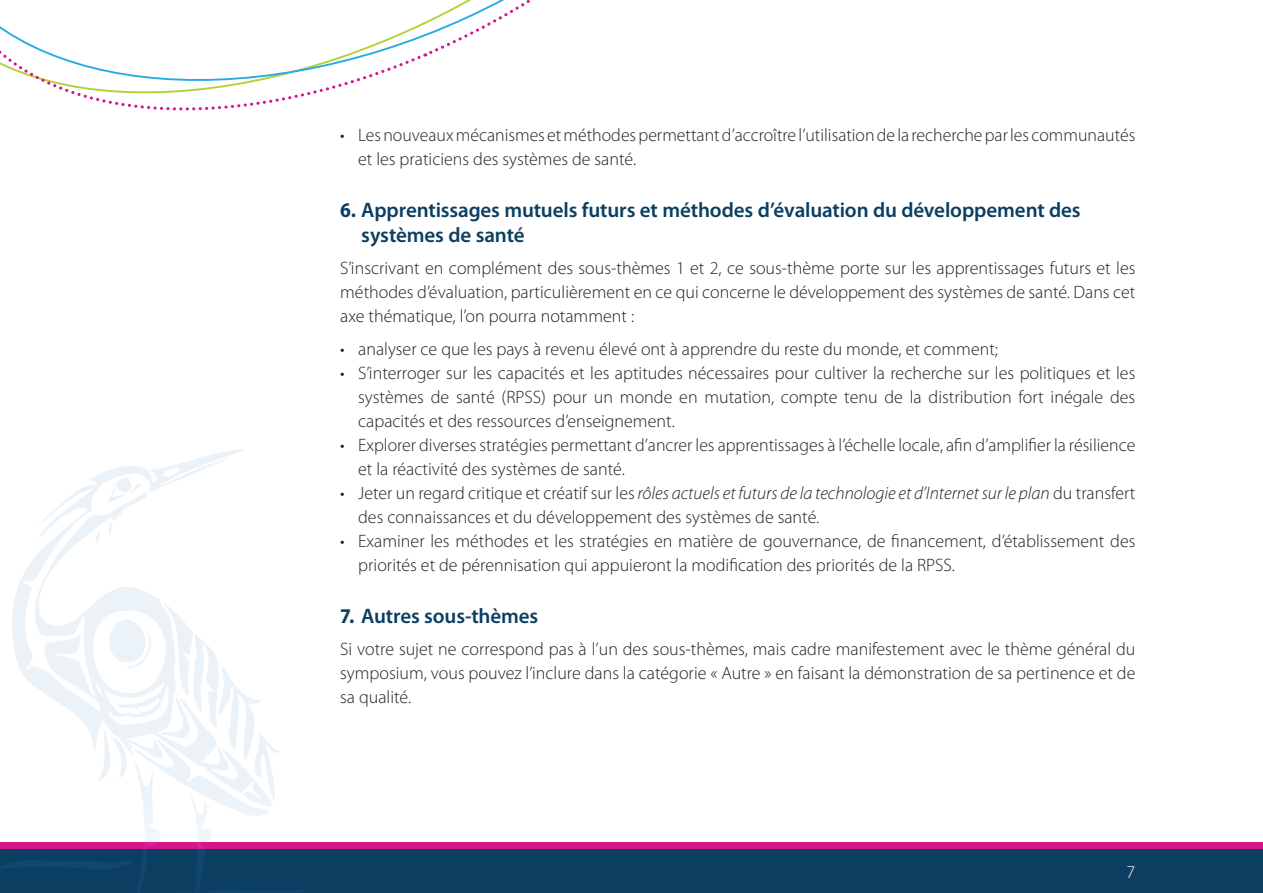
<style>
.page{position:relative;width:1263px;height:893px;background:#fff}
.page>*{position:absolute;margin:0;border:0;box-sizing:border-box;transform-origin:0 0}
.t1{font:600 21px/25.2px "Myriad Pro";letter-spacing:-.005em;color:#0b3e61}
.t2{font:300 18px/24px "Myriad Pro";color:#231f20}
.t3{font:300 18px "Myriad Pro";color:#fff}
.s1{font-weight:700;font-stretch:semi-condensed}
.s2{font-style:italic}
</style>
<div class="page">
<div style="left:0;top:844px;width:1263px;height:49px;background:#0b3e61"></div>
<div style="left:0;top:842px;width:1263px;height:6px;background:#d6168c"></div>
<svg style="left:0;top:22px;width:425px;height:89px"></svg>
<svg style="left:425px;top:0;width:105px;height:57px"></svg>
<svg style="left:14px;top:449px;width:230px;height:153px"></svg>
<svg style="left:107px;top:477px;width:35px;height:26px"></svg>
<svg style="left:94px;top:529px;width:7px;height:14px"></svg>
<svg style="left:108px;top:522px;width:4px;height:14px"></svg>
<svg style="left:0;top:602px;width:305px;height:269px"></svg>
<p class="t2" style="left:358px;top:123px;width:779px;text-indent:-18px">• Les nouveaux mécanismes et méthodes permettant d’accroître l’utilisation de la recherche par les communautés et les praticiens des systèmes de santé.</p>
<p class="t1" style="left:361px;top:197px;width:721px;text-indent:-21px"><span class="s1">6.</span> Apprentissages mutuels futurs et méthodes d’évaluation du développement des systèmes de santé</p>
<p class="t2" style="left:340px;top:256px;width:797px;text-align:justify">S’inscrivant en complément des sous-thèmes 1 et 2, ce sous-thème porte sur les apprentissages futurs et les méthodes d’évaluation, particulièrement en ce qui concerne le développement des systèmes de santé. Dans cet axe thématique, l’on pourra notamment :</p>
<p class="t2" style="left:340px;top:337px;width:659px">• analyser ce que les pays à revenu élevé ont à apprendre du reste du monde, et comment;</p>
<p class="t2" style="left:358px;top:361px;width:779px;text-align:justify;text-indent:-18px">• S’interroger sur les capacités et les aptitudes nécessaires pour cultiver la recherche sur les politiques et les systèmes de santé (RPSS) pour un monde en mutation, compte tenu de la distribution fort inégale des capacités et des ressources d’enseignement.</p>
<p class="t2" style="left:358px;top:433px;width:779px;text-indent:-18px">• Explorer diverses stratégies permettant d’ancrer les apprentissages à l’échelle locale, afin d’amplifier la résilience et la réactivité des systèmes de santé.</p>
<p class="t2" style="left:358px;top:481px;width:779px;text-indent:-18px">• Jeter un regard critique et créatif sur les <span class="s2">rôles actuels et futurs de la technologie et d’Internet sur le plan</span> du transfert des connaissances et du développement des systèmes de santé.</p>
<p class="t2" style="left:358px;top:529px;width:779px;text-indent:-18px">• Examiner les méthodes et les stratégies en matière de gouvernance, de financement, d’établissement des priorités et de pérennisation qui appuieront la modification des priorités de la RPSS.</p>
<p class="t1" style="left:340px;top:602px;width:200px"><span class="s1">7.</span> Autres sous-thèmes</p>
<p class="t2" style="left:340px;top:637px;width:797px;text-align:justify">Si votre sujet ne correspond pas à l’un des sous-thèmes, mais cadre manifestement avec le thème général du symposium, vous pouvez l’inclure dans la catégorie « Autre » en faisant la démonstration de sa pertinence et de sa qualité.</p>
<p class="t3" style="left:1126px;top:861px;width:10px">7</p>
</div>
